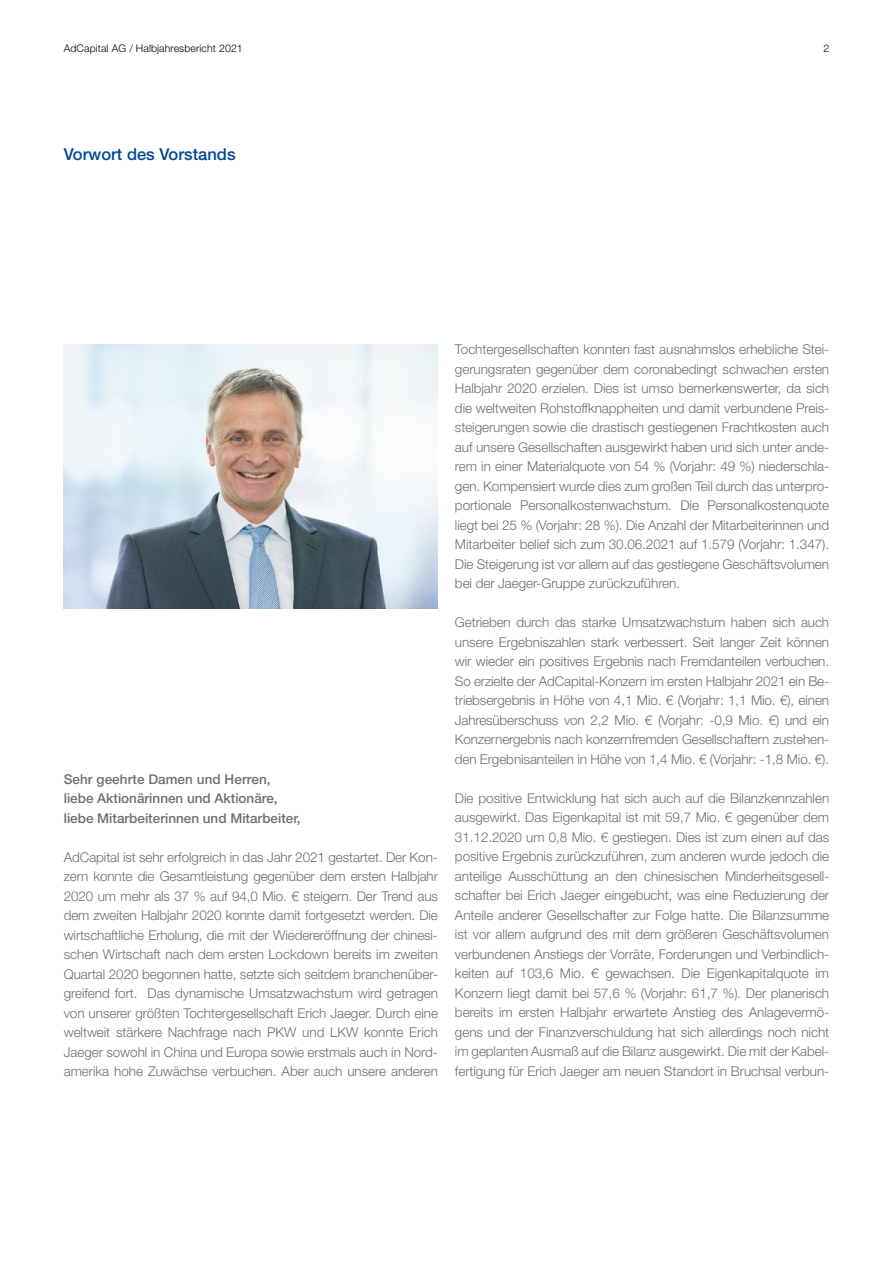
<style>
.page{position:relative;width:893px;height:1263px;background:#fff}
.page>*{position:absolute;margin:0;border:0;box-sizing:border-box;transform-origin:0 0}
.t1{font:500 16.5px "Helvetica Neue LT Pro";color:#004994}
.t2{font:300 13.5px/19.5px "Helvetica Neue LT Pro";letter-spacing:-.005em;color:#706f6f;text-align:justify}
.t3{font:500 13.5px/19.5px "Helvetica Neue LT Pro";color:#706f6f}
.t4{font:300 10.5px "Helvetica Neue LT Pro";letter-spacing:.01em;color:#000}
</style>
<div class="page">
<img style="left:64px;top:345px;width:374px;height:263px">
<p class="t4" style="left:64px;top:42px;width:181px">AdCapital AG / Halbjahresbericht 2021</p>
<p class="t4" style="left:823px;top:42px;width:7px">2</p>
<p class="t1" style="left:64px;top:144px;width:173px">Vorwort des Vorstands</p>
<p class="t3" style="left:64px;top:769px;width:238px">Sehr geehrte Damen und Herren, liebe Aktionärinnen und Aktionäre, liebe Mitarbeiterinnen und Mitarbeiter,</p>
<p class="t2" style="left:64px;top:847px;width:376px">AdCapital ist sehr erfolgreich in das Jahr 2021 gestartet. Der Kon&shy;zern konnte die Gesamtleistung gegenüber dem ersten Halbjahr 2020 um mehr als 37 % auf 94,0 Mio. € steigern. Der Trend aus dem zweiten Halbjahr 2020 konnte damit fortgesetzt werden. Die wirtschaftliche Erholung, die mit der Wiedereröffnung der chinesi&shy;schen Wirtschaft nach dem ersten Lockdown bereits im zweiten Quartal 2020 begonnen hatte, setzte sich seitdem branchenüber&shy;greifend fort. Das dynamische Umsatzwachstum wird getragen von unserer größten Tochtergesellschaft Erich Jaeger. Durch eine weltweit stärkere Nachfrage nach PKW und LKW konnte Erich Jaeger sowohl in China und Europa sowie erstmals auch in Nord&shy;amerika hohe Zuwächse verbuchen. Aber auch unsere anderen</p>
<p class="t2" style="left:455px;top:340px;width:376px">Tochtergesellschaften konnten fast ausnahmslos erhebliche Stei&shy;gerungsraten gegenüber dem coronabedingt schwachen ersten Halbjahr 2020 erzielen. Dies ist umso bemerkenswerter, da sich die weltweiten Rohstoffknappheiten und damit verbundene Preis&shy;steigerungen sowie die drastisch gestiegenen Frachtkosten auch auf unsere Gesellschaften ausgewirkt haben und sich unter ande&shy;rem in einer Materialquote von 54 % (Vorjahr: 49 %) niederschla&shy;gen. Kompensiert wurde dies zum großen Teil durch das unterpro&shy;portionale Personalkostenwachstum. Die Personalkostenquote liegt bei 25 % (Vorjahr: 28 %). Die Anzahl der Mitarbeiterinnen und Mitarbeiter belief sich zum 30.06.2021 auf 1.579 (Vorjahr: 1.347).<br>Die Steigerung ist vor allem auf das gestiegene Geschäftsvolumen bei der Jaeger-Gruppe zurückzuführen.</p>
<p class="t2" style="left:455px;top:613px;width:376px">Getrieben durch das starke Umsatzwachstum haben sich auch unsere Ergebniszahlen stark verbessert. Seit langer Zeit können wir wieder ein positives Ergebnis nach Fremdanteilen verbuchen.<br>So erzielte der AdCapital-Konzern im ersten Halbjahr 2021 ein Be&shy;triebsergebnis in Höhe von 4,1 Mio. € (Vorjahr: 1,1 Mio. €), einen Jahresüberschuss von 2,2 Mio. € (Vorjahr: -0,9 Mio. €) und ein Konzernergebnis nach konzernfremden Gesellschaftern zustehen&shy;den Ergebnisanteilen in Höhe von 1,4 Mio. € (Vorjahr: -1,8 Mio. €).</p>
<p class="t2" style="left:455px;top:788px;width:376px">Die positive Entwicklung hat sich auch auf die Bilanzkennzahlen ausgewirkt. Das Eigenkapital ist mit 59,7 Mio. € gegenüber dem 31.12.2020 um 0,8 Mio. € gestiegen. Dies ist zum einen auf das positive Ergebnis zurückzuführen, zum anderen wurde jedoch die anteilige Ausschüttung an den chinesischen Minderheitsgesell&shy;schafter bei Erich Jaeger eingebucht, was eine Reduzierung der Anteile anderer Gesellschafter zur Folge hatte. Die Bilanzsumme ist vor allem aufgrund des mit dem größeren Geschäftsvolumen verbundenen Anstiegs der Vorräte, Forderungen und Verbindlich&shy;keiten auf 103,6 Mio. € gewachsen. Die Eigenkapitalquote im Konzern liegt damit bei 57,6 % (Vorjahr: 61,7 %). Der planerisch bereits im ersten Halbjahr erwartete Anstieg des Anlagevermö&shy;gens und der Finanzverschuldung hat sich allerdings noch nicht im geplanten Ausmaß auf die Bilanz ausgewirkt. Die mit der Kabel&shy;fertigung für Erich Jaeger am neuen Standort in Bruchsal verbun-</p>
</div>
